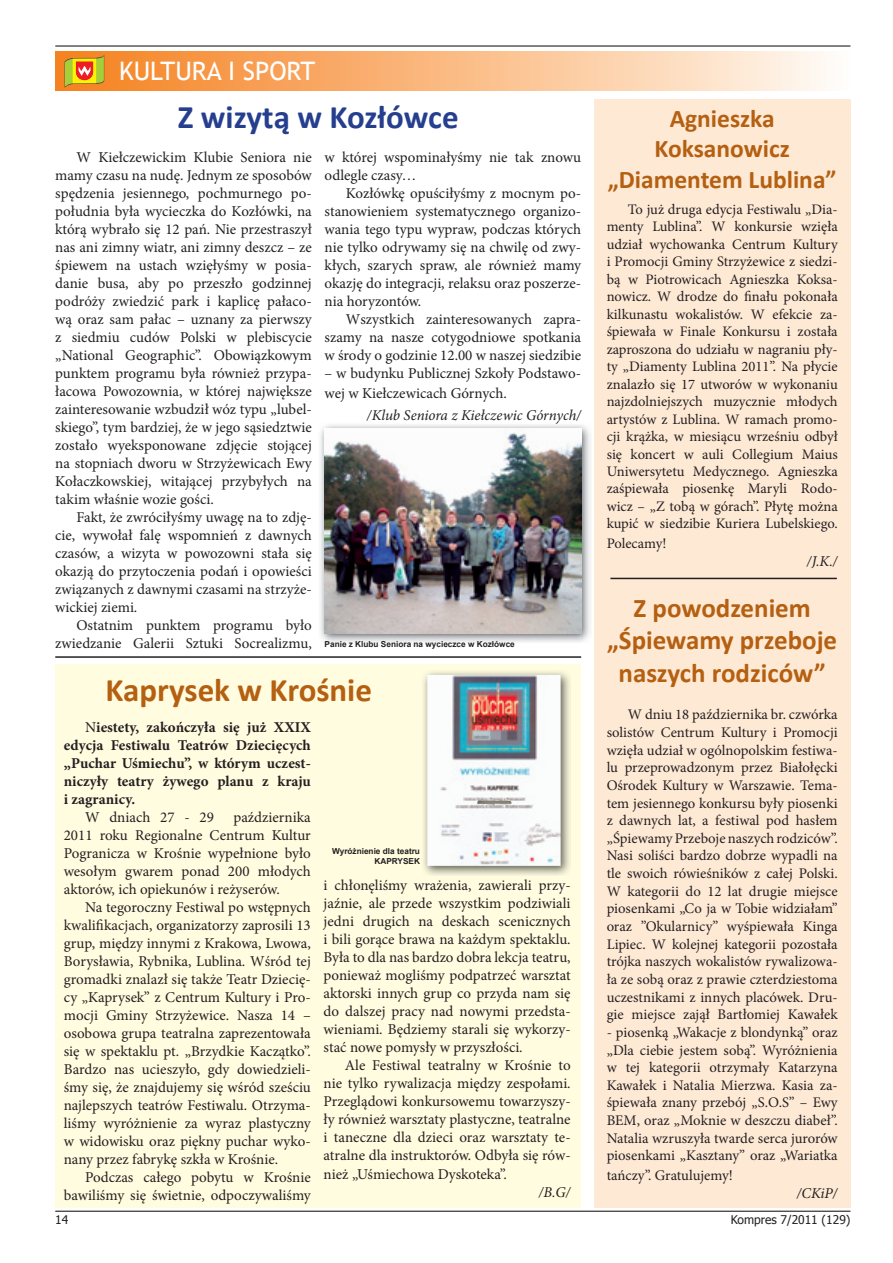
<style>
.page{position:relative;width:893px;height:1263px;background:#fff}
.page>*{position:absolute;margin:0;border:0;box-sizing:border-box;transform-origin:0 0}
.t1{font:700 33px "Calibri";color:#b56011}
.t2{font:700 33px "Calibri";color:#253f8e}
.t3{font:700 27px/32.4px "Calibri";color:#b56011;text-align:center}
.t4{font:700 25.5px/30.6px "Calibri";color:#b56011;text-align:center}
.t5{font:25.5px "Trebuchet MS";color:#fff}
.t6{font:15px/18px "Minion Pro";color:#231f20;text-align:justify}
.t7{font:700 15px/18px "Minion Pro";color:#231f20;text-align:justify}
.t8{font:italic 15px "Minion Pro";letter-spacing:-.005em;color:#231f20}
.t9{font:14.7px/17.7px "Minion Pro";color:#231f20;text-align:justify}
.t10{font:14.55px/17.4px "Minion Pro";color:#231f20;text-align:justify}
.t11{font:12px "Tahoma";color:#231f20}
.t12{font:700 8.25px/9.9px "Arial";color:#231f20;text-align:right}
.s1{font-weight:400}
</style>
<div class="page">
<hr style="left:55px;top:1210px;width:795px;height:2px;background:#231f20">
<hr style="left:55px;top:45px;width:795px;height:2px;background:#231f20">
<div style="left:55px;top:664px;width:526px;height:544px;background:#fffce0"></div>
<div style="left:594px;top:564px;width:256px;height:644px;background:#fee9d5"></div>
<img style="left:423px;top:672px;width:147px;height:203px">
<img style="left:427px;top:675px;width:134px;height:191px">
<div style="left:55px;top:52px;width:795px;height:38px;background:linear-gradient(to right,#f57f1b,#fffaf3)"></div>
<svg style="left:65px;top:54px;width:39px;height:34px"></svg>
<div style="left:594px;top:99px;width:256px;height:486px;background:#fee9d5"></div>
<hr style="left:55px;top:656px;width:526px;height:2px;background:#231f20">
<hr style="left:610px;top:578px;width:227px;height:1px;background:#231f20">
<img style="left:320px;top:425px;width:270px;height:217px">
<img style="left:325px;top:429px;width:256px;height:204px">
<h3 class="t5" style="left:119px;top:56px;width:100px">OŚWIATA</h3>
<h3 class="t5" style="left:119px;top:56px;width:198px">KULTURA I SPORT</h3>
<h1 class="t2" style="left:178px;top:96px;width:282px">Z wizytą w Kozłówce</h1>
<p class="t6" style="left:55px;top:148px;width:258px;text-indent:21px">W Kiełczewickim Klubie Seniora nie mamy czasu na nudę. Jednym ze sposobów spędzenia jesiennego, pochmurnego po&shy;południa była wycieczka do Kozłówki, na którą wybrało się 12 pań. Nie przestraszył nas ani zimny wiatr, ani zimny deszcz – ze śpiewem na ustach wzięłyśmy w posia&shy;danie busa, aby po przeszło godzinnej podróży zwiedzić park i kaplicę pałaco&shy;wą oraz sam pałac – uznany za pierwszy z siedmiu cudów Polski w plebiscycie „National Geographic”. Obowiązkowym punktem programu była również przypa&shy;łacowa Powozownia, w której największe zainteresowanie wzbudził wóz typu „lubel&shy;skiego”, tym bardziej, że w jego sąsiedztwie zostało wyeksponowane zdjęcie stojącej na stopniach dworu w Strzyżewicach Ewy Kołaczkowskiej, witającej przybyłych na takim właśnie wozie gości.</p>
<p class="t6" style="left:55px;top:508px;width:258px;text-indent:21px">Fakt, że zwróciłyśmy uwagę na to zdję&shy;cie, wywołał falę wspomnień z dawnych czasów, a wizyta w powozowni stała się okazją do przytoczenia podań i opowieści związanych z dawnymi czasami na strzyże&shy;wickiej ziemi.</p>
<p class="t6" style="left:55px;top:616px;width:258px;text-align:right">Ostatnim punktem programu było zwiedzanie Galerii Sztuki Socrealizmu,</p>
<p class="t6" style="left:325px;top:148px;width:258px">w której wspominałyśmy nie tak znowu odlegle czasy…</p>
<p class="t6" style="left:325px;top:184px;width:258px;text-indent:21px">Kozłówkę opuściłyśmy z mocnym po&shy;stanowieniem systematycznego organizo&shy;wania tego typu wypraw, podczas których nie tylko odrywamy się na chwilę od zwy&shy;kłych, szarych spraw, ale również mamy okazję do integracji, relaksu oraz poszerze&shy;nia horyzontów.</p>
<p class="t6" style="left:325px;top:310px;width:258px;text-indent:21px">Wszystkich zainteresowanych zapra&shy;szamy na nasze cotygodniowe spotkania w środy o godzinie 12.00 w naszej siedzibie</p>
<p class="t6" style="left:325px;top:363px;width:258px;line-height:19.8px">– w budynku Publicznej Szkoły Podstawo&shy;wej w Kiełczewicach Górnych.</p>
<p class="t8" style="left:367px;top:405px;width:216px">/Klub Seniora z Kiełczewic Górnych/</p>
<p class="t12" style="left:325px;top:640px;width:192px">Panie z Klubu Seniora na wycieczce w Kozłówce</p>
<h1 class="t1" style="left:106px;top:669px;width:268px">Kaprysek w Krośnie</h1>
<p class="t7" style="left:64px;top:718px;width:249px;text-indent:21px"><span class="s1">N</span>iestety, zakończyła się już XXIX edycja Festiwalu Teatrów Dziecięcych „Puchar Uśmiechu”, w którym uczest&shy;niczyły teatry żywego planu z kraju i zagranicy.</p>
<p class="t6" style="left:85px;top:808px;width:130px">W dniach 27 - 29</p>
<p class="t6" style="left:64px;top:808px;width:249px;text-indent:170px">października 2011 roku Regionalne Centrum Kultur Pogranicza w Krośnie wypełnione było wesołym gwarem ponad 200 młodych aktorów, ich opiekunów i reżyserów.</p>
<p class="t6" style="left:64px;top:898px;width:249px;text-indent:21px">Na tegoroczny Festiwal po wstępnych kwalifikacjach, organizatorzy zaprosili 13 grup, między innymi z Krakowa, Lwowa, Borysławia, Rybnika, Lublina. Wśród tej gromadki znalazł się także Teatr Dziecię&shy;cy „Kaprysek” z Centrum Kultury i Pro&shy;mocji Gminy Strzyżewice. Nasza 14 – osobowa grupa teatralna zaprezentowała się w spektaklu pt. „Brzydkie Kaczątko”.<br>Bardzo nas ucieszyło, gdy dowiedzieli&shy;śmy się, że znajdujemy się wśród sześciu najlepszych teatrów Festiwalu. Otrzyma&shy;liśmy wyróżnienie za wyraz plastyczny w widowisku oraz piękny puchar wyko&shy;nany przez fabrykę szkła w Krośnie.</p>
<p class="t6" style="left:64px;top:1168px;width:249px;text-align:right">Podczas całego pobytu w Krośnie bawiliśmy się świetnie, odpoczywaliśmy</p>
<p class="t12" style="left:332px;top:846px;width:89px">Wyróżnienie dla teatru<br>KAPRYSEK</p>
<p class="t6" style="left:324px;top:876px;width:249px">i chłonęliśmy wrażenia, zawierali przy&shy;jaźnie, ale przede wszystkim podziwiali jedni drugich na deskach scenicznych i bili gorące brawa na każdym spektaklu.<br>Była to dla nas bardzo dobra lekcja teatru, ponieważ mogliśmy podpatrzeć warsztat aktorski innych grup co przyda nam się do dalszej pracy nad nowymi przedsta&shy;wieniami. Będziemy starali się wykorzy&shy;stać nowe pomysły w przyszłości.</p>
<p class="t6" style="left:324px;top:1056px;width:249px;text-indent:21px">Ale Festiwal teatralny w Krośnie to nie tylko rywalizacja między zespołami.<br>Przeglądowi konkursowemu towarzyszy&shy;ły również warsztaty plastyczne, teatralne i taneczne dla dzieci oraz warsztaty te&shy;atralne dla instruktorów. Odbyła się rów-</p>
<p class="t6" style="left:324px;top:1166px;width:185px">nież „Uśmiechowa Dyskoteka”.</p>
<p class="t8" style="left:539px;top:1182px;width:33px">/B.G/</p>
<h3 class="t4" style="left:608px;top:103px;width:230px">Agnieszka<br>Koksanowicz „Diamentem Lublina”</h3>
<p class="t10" style="left:607px;top:201px;width:233px;text-indent:21px">To już druga edycja Festiwalu „Dia&shy;menty Lublina”. W konkursie wzięła udział wychowanka Centrum Kultury i Promocji Gminy Strzyżewice z siedzi&shy;bą w Piotrowicach Agnieszka Koksa&shy;nowicz. W drodze do finału pokonała kilkunastu wokalistów. W efekcie za&shy;śpiewała w Finale Konkursu i została zaproszona do udziału w nagraniu pły&shy;ty „Diamenty Lublina 2011”. Na płycie znalazło się 17 utworów w wykonaniu najzdolniejszych muzycznie młodych artystów z Lublina. W ramach promo&shy;cji krążka, w miesiącu wrześniu odbył się koncert w auli Collegium Maius Uniwersytetu Medycznego. Agnieszka zaśpiewała piosenkę Maryli Rodo&shy;wicz – „Z tobą w górach”. Płytę można kupić w siedzibie Kuriera Lubelskiego.</p>
<p class="t10" style="left:607px;top:535px;width:61px">Polecamy!</p>
<p class="t8" style="left:807px;top:551px;width:32px">/J.K./</p>
<h2 class="t3" style="left:607px;top:592px;width:231px">Z powodzeniem „Śpiewamy przeboje naszych rodziców”</h2>
<p class="t9" style="left:607px;top:706px;width:233px;text-indent:21px">W dniu 18 października br. czwórka solistów Centrum Kultury i Promocji wzięła udział w ogólnopolskim festiwa&shy;lu przeprowadzonym przez Białołęcki Ośrodek Kultury w Warszawie. Tema&shy;tem jesiennego konkursu były piosenki z dawnych lat, a festiwal pod hasłem „Śpiewamy Przeboje naszych rodziców”.<br>Nasi soliści bardzo dobrze wypadli na tle swoich rówieśników z całej Polski.<br>W kategorii do 12 lat drugie miejsce piosenkami „Co ja w Tobie widziałam” oraz ”Okularnicy” wyśpiewała Kinga Lipiec. W kolejnej kategorii pozostała trójka naszych wokalistów rywalizowa&shy;ła ze sobą oraz z prawie czterdziestoma uczestnikami z innych placówek. Dru&shy;gie miejsce zajął Bartłomiej Kawałek</p>
<p class="t9" style="left:607px;top:1023px;width:233px">- piosenką „Wakacje z blondynką” oraz „Dla ciebie jestem sobą”. Wyróżnienia w tej kategorii otrzymały Katarzyna Kawałek i Natalia Mierzwa. Kasia za&shy;śpiewała znany przebój „S.O.S” – Ewy BEM, oraz „Moknie w deszczu diabeł”.<br>Natalia wzruszyła twarde serca jurorów piosenkami „Kasztany” oraz „Wariatka</p>
<p class="t9" style="left:607px;top:1167px;width:128px">tańczy”. Gratulujemy!</p>
<p class="t8" style="left:797px;top:1183px;width:42px">/CKiP/</p>
<p class="t11" style="left:55px;top:1211px;width:15px">14</p>
<p class="t11" style="left:731px;top:1211px;width:121px">Kompres 7/2011 (129)</p>
</div>
